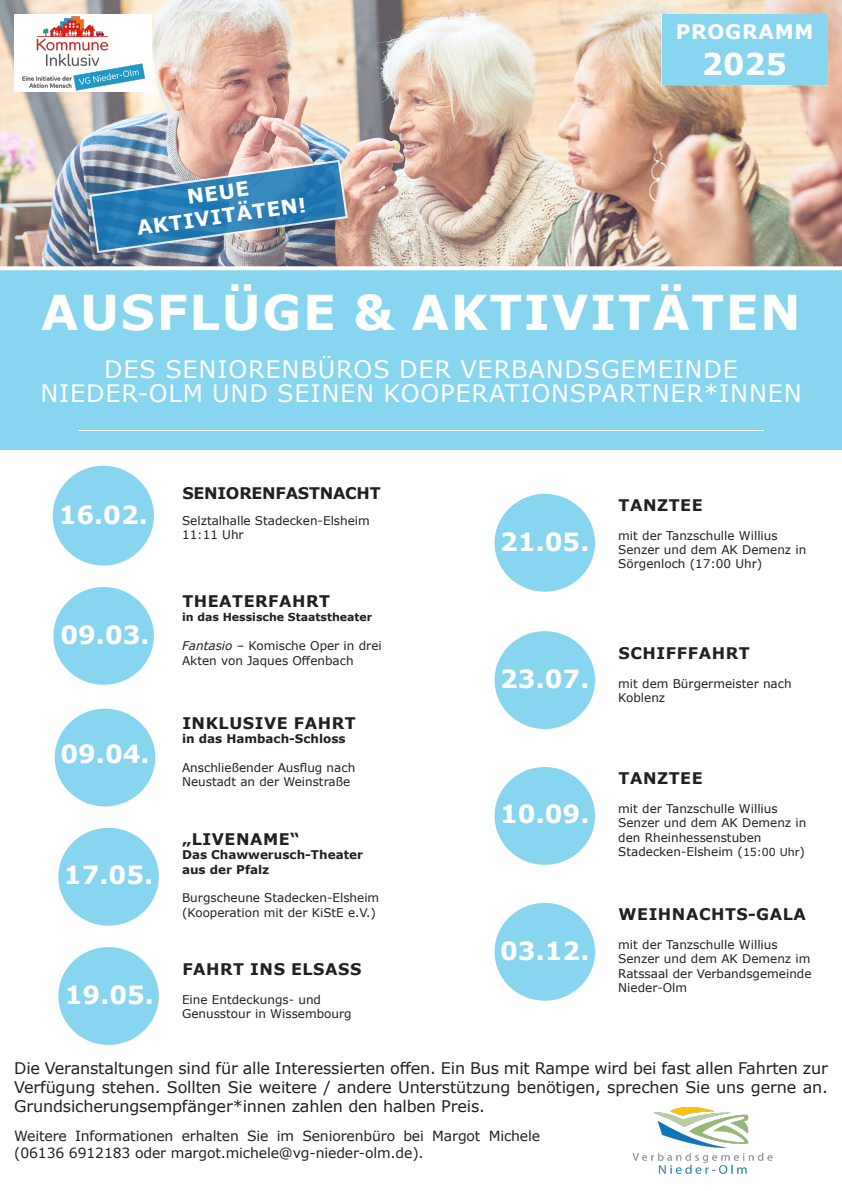
<style>
.page{position:relative;width:842px;height:1191px;background:#fff}
.page>*{position:absolute;margin:0;border:0;box-sizing:border-box;transform-origin:0 0}
.t1{font:700 48px "Verdana";letter-spacing:.035em;color:#fff}
.t2{font:700 30px "Verdana";color:#fff}
.t3{font:700 25px "Verdana";color:#fff}
.t4{font:24px "Verdana";letter-spacing:.035em;color:#fff}
.t5{font:700 20px "Verdana";letter-spacing:.035em;color:#fff}
.t6{font:16px/19.2px "Verdana";letter-spacing:-.01em;color:#231f20;text-align:justify}
.t7{font:700 16px "Verdana";letter-spacing:.035em;color:#231f20}
.t8{font:700 16px "Verdana";letter-spacing:-.015em;color:#231f20}
.t9{font:14px/16.8px "Verdana";letter-spacing:-.01em;color:#231f20}
.t10{font:12px/14.4px "Verdana";color:#231f20}
.t11{font:700 12px/14.4px "Verdana";color:#231f20}
.t12{font:700 11px "Verdana";color:#231f20}
.s1{font-style:italic}
.s2{font-size:11px}
</style>
<div class="page">
<img style="left:0;top:0;width:842px;height:266px">
<div style="left:0;top:270px;width:842px;height:179px;background:#88d5ef"></div>
<div style="left:662px;top:14px;width:165px;height:71px;background:#88d5ef"></div>
<svg style="left:0;top:266px;width:842px;height:1px"></svg>
<hr style="left:79px;top:430px;width:685px;height:1px;background:#fff">
<img style="left:632px;top:1107px;width:141px;height:67px">
<div style="left:53px;top:466px;width:101px;height:99px;background:#88d5ef;border-radius:50%"></div>
<div style="left:53px;top:587px;width:101px;height:98px;background:#88d5ef;border-radius:50%"></div>
<div style="left:14px;top:14px;width:137px;height:77px;background:#fff"></div>
<img style="left:22px;top:16px;width:123px;height:75px">
<img style="left:88px;top:159px;width:261px;height:95px">
<div style="left:55px;top:708px;width:100px;height:98px;background:#88d5ef;border-radius:50%"></div>
<div style="left:58px;top:828px;width:101px;height:97px;background:#88d5ef;border-radius:50%"></div>
<div style="left:58px;top:947px;width:101px;height:97px;background:#88d5ef;border-radius:50%"></div>
<div style="left:494px;top:494px;width:101px;height:97px;background:#88d5ef;border-radius:50%"></div>
<div style="left:494px;top:631px;width:101px;height:98px;background:#88d5ef;border-radius:50%"></div>
<div style="left:494px;top:767px;width:101px;height:98px;background:#88d5ef;border-radius:50%"></div>
<div style="left:494px;top:903px;width:101px;height:97px;background:#88d5ef;border-radius:50%"></div>
<p class="t5" style="left:185px;top:183px;width:64px;rotate:-8deg">NEUE</p>
<p class="t5" style="left:135px;top:214px;width:172px;rotate:-8deg">AKTIVITÄTEN!</p>
<p class="t5" style="left:676px;top:18px;width:139px">PROGRAMM</p>
<p class="t2" style="left:702px;top:43px;width:87px">2025</p>
<p class="t1" style="left:41px;top:278px;width:761px">AUSFLÜGE &amp; AKTIVITÄTEN</p>
<p class="t4" style="left:104px;top:353px;width:635px">DES SENIORENBÜROS DER VERBANDSGEMEINDE</p>
<p class="t4" style="left:40px;top:377px;width:763px">NIEDER-OLM UND SEINEN KOOPERATIONSPARTNER*INNEN</p>
<p class="t3" style="left:59px;top:497px;width:91px">16.02.</p>
<p class="t3" style="left:60px;top:617px;width:91px">09.03.</p>
<p class="t3" style="left:60px;top:736px;width:91px">09.04.</p>
<p class="t3" style="left:64px;top:857px;width:91px">17.05.</p>
<p class="t3" style="left:65px;top:977px;width:91px">19.05.</p>
<p class="t8" style="left:182px;top:481px;width:200px">SENIORENFASTNACHT</p>
<p class="t10" style="left:182px;top:513px;width:189px">Selztalhalle Stadecken-Elsheim<br>11:11 Uhr</p>
<p class="t7" style="left:182px;top:590px;width:149px">THEATERFAHRT</p>
<p class="t12" style="left:182px;top:609px;width:192px">in das Hessische Staatstheater</p>
<p class="t10" style="left:182px;top:638px;width:201px"><span class="s1">Fantasio</span> – Komische Oper in drei<br>Akten von Jaques Offenbach</p>
<p class="t7" style="left:182px;top:711px;width:175px">INKLUSIVE FAHRT</p>
<p class="t11" style="left:182px;top:731px;width:165px">in das Hambach-Schloss</p>
<p class="t10" style="left:182px;top:760px;width:175px">Anschließender Ausflug nach<br>Neustadt an der Weinstraße</p>
<p class="t7" style="left:182px;top:827px;width:119px">„LIVENAME“</p>
<p class="t11" style="left:182px;top:847px;width:183px">Das Chawwerusch-Theater aus der Pfalz</p>
<p class="t10" style="left:182px;top:890px;width:199px">Burgscheune Stadecken-Elsheim (Kooperation mit der KiStE e.V.)</p>
<p class="t7" style="left:182px;top:958px;width:181px">FAHRT INS ELSASS</p>
<p class="t10" style="left:182px;top:992px;width:140px">Eine Entdeckungs- und</p>
<p class="t10" style="left:182px;top:1006px;width:171px">Genusstour in Wissembourg</p>
<p class="t3" style="left:500px;top:524px;width:91px">21.05.</p>
<p class="t3" style="left:500px;top:661px;width:91px">23.07.</p>
<p class="t3" style="left:500px;top:796px;width:91px">10.09.</p>
<p class="t3" style="left:500px;top:932px;width:91px">03.12.</p>
<p class="t7" style="left:618px;top:494px;width:86px">TANZTEE</p>
<p class="t10" style="left:618px;top:528px;width:161px">mit der Tanzschulle Willius</p>
<p class="t10" style="left:618px;top:542px;width:190px">Senzer und dem AK Demenz in<br>Sörgenloch (17:00 Uhr)</p>
<p class="t7" style="left:618px;top:642px;width:133px">SCHIFFFAHRT</p>
<p class="t10" style="left:618px;top:676px;width:175px">mit dem Bürgermeister nach<br>Koblenz</p>
<p class="t7" style="left:618px;top:767px;width:86px">TANZTEE</p>
<p class="t10" style="left:618px;top:801px;width:161px">mit der Tanzschulle Willius</p>
<p class="t10" style="left:618px;top:815px;width:190px">Senzer und dem AK Demenz in den Rheinhessenstuben</p>
<p class="t10" style="left:618px;top:844px;width:188px">Stadecken-Elsheim (<span class="s2">15:00 Uhr</span>)</p>
<p class="t7" style="left:618px;top:902px;width:189px">WEIHNACHTS-GALA</p>
<p class="t10" style="left:618px;top:937px;width:161px">mit der Tanzschulle Willius</p>
<p class="t10" style="left:618px;top:951px;width:195px;text-align:justify">Senzer und dem AK Demenz im Ratssaal der Verbandsgemeinde Nieder-Olm</p>
<p class="t6" style="left:14px;top:1058px;width:815px">Die Veranstaltungen sind für alle Interessierten offen. Ein Bus mit Rampe wird bei fast allen Fahrten zur Verfügung stehen. Sollten Sie weitere / andere Unterstützung benötigen, sprechen Sie uns gerne an.<br>Grundsicherungsempfänger*innen zahlen den halben Preis.</p>
<p class="t9" style="left:14px;top:1127px;width:527px">Weitere Informationen erhalten Sie im Seniorenbüro bei Margot Michele (06136 6912183 oder margot.michele@vg-nieder-olm.de).</p>
</div>
